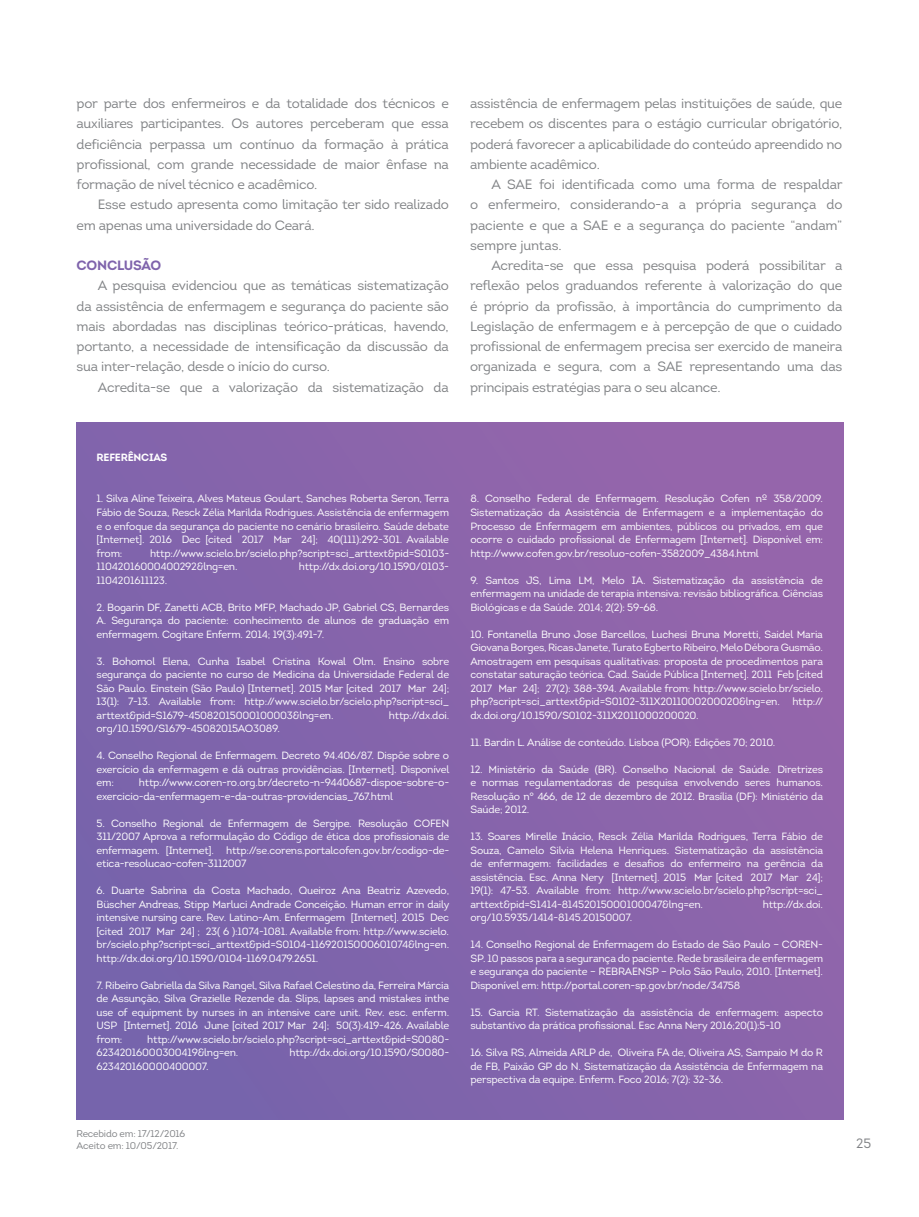
<style>
.page{position:relative;width:919px;height:1217px;background:#fff}
.page>*{position:absolute;margin:0;border:0;box-sizing:border-box;transform-origin:0 0}
.t1{font:13.5px/20.2px "Intro";letter-spacing:-.02em;color:#808285;text-align:justify}
.t2{font:700 13.5px "Intro";letter-spacing:-.02em;color:#7f64ac}
.t3{font:10.5px/13.5px "Intro";letter-spacing:-.02em;color:#fff;text-align:justify}
.t4{font:700 10.5px "Intro";letter-spacing:-.02em;color:#fff}
.t5{font:9.75px "Intro";letter-spacing:-.02em;color:#808285}
</style>
<div class="page">
<div style="left:77px;top:422px;width:766px;height:696px;background:linear-gradient(to right,#7964ab,#9365ab)"></div>
<p class="t1" style="left:77px;top:93px;width:374px">por parte dos enfermeiros e da totalidade dos técnicos e auxiliares participantes. Os autores perceberam que essa deficiência perpassa um contínuo da formação à prática profissional, com grande necessidade de maior ênfase na formação de nível técnico e acadêmico.</p>
<p class="t1" style="left:77px;top:194px;width:374px;text-indent:21px">Esse estudo apresenta como limitação ter sido realizado em apenas uma universidade do Ceará.</p>
<p class="t2" style="left:77px;top:257px;width:86px">CONCLUSÃO</p>
<p class="t1" style="left:77px;top:275px;width:374px;text-indent:21px">A pesquisa evidenciou que as temáticas sistematização da assistência de enfermagem e segurança do paciente são mais abordadas nas disciplinas teórico-práticas, havendo, portanto, a necessidade de intensificação da discussão da sua inter-relação, desde o início do curso.</p>
<p class="t1" style="left:98px;top:377px;width:352px">Acredita-se que a valorização da sistematização da</p>
<p class="t1" style="left:470px;top:93px;width:374px">assistência de enfermagem pelas instituições de saúde, que recebem os discentes para o estágio curricular obrigatório, poderá favorecer a aplicabilidade do conteúdo apreendido no ambiente acadêmico.</p>
<p class="t1" style="left:470px;top:174px;width:374px;text-indent:21px">A SAE foi identificada como uma forma de respaldar o enfermeiro, considerando-a a própria segurança do paciente e que a SAE e a segurança do paciente “andam” sempre juntas.</p>
<p class="t1" style="left:470px;top:255px;width:374px;text-indent:21px">Acredita-se que essa pesquisa poderá possibilitar a reflexão pelos graduandos referente à valorização do que é próprio da profissão, à importância do cumprimento da Legislação de enfermagem e à percepção de que o cuidado profissional de enfermagem precisa ser exercido de maneira organizada e segura, com a SAE representando uma das principais estratégias para o seu alcance.</p>
<p class="t4" style="left:96px;top:450px;width:72px">REFERÊNCIAS</p>
<p class="t3" style="left:96px;top:492px;width:354px">1. Silva Aline Teixeira, Alves Mateus Goulart, Sanches Roberta Seron, Terra Fábio de Souza, Resck Zélia Marilda Rodrigues. Assistência de enfermagem e o enfoque da segurança do paciente no cenário brasileiro. Saúde debate [Internet]. 2016 Dec [cited 2017 Mar 24]; 40(111):292-301. Available from:</p>
<p class="t3" style="left:96px;top:546px;width:354px;text-indent:54px">http://www.scielo.br/scielo.php?script=sci_arttext&amp;pid=S0103-<br>11042016000400292&amp;lng=en.</p>
<p class="t3" style="left:299px;top:559px;width:152px">http://dx.doi.org/10.1590/0103-</p>
<p class="t3" style="left:96px;top:573px;width:72px">1104201611123.</p>
<p class="t3" style="left:96px;top:600px;width:354px">2. Bogarin DF, Zanetti ACB, Brito MFP, Machado JP, Gabriel CS, Bernardes A. Segurança do paciente: conhecimento de alunos de graduação em enfermagem. Cogitare Enferm. 2014; 19(3):491-7.</p>
<p class="t3" style="left:96px;top:654px;width:354px">3. Bohomol Elena, Cunha Isabel Cristina Kowal Olm. Ensino sobre segurança do paciente no curso de Medicina da Universidade Federal de São Paulo. Einstein (São Paulo) [Internet]. 2015 Mar [cited 2017 Mar 24]; 13(1): 7-13. Available from: http://www.scielo.br/scielo.php?script=sci_ arttext&amp;pid=S1679-45082015000100003&amp;lng=en.</p>
<p class="t3" style="left:389px;top:708px;width:62px">http://dx.doi.</p>
<p class="t3" style="left:96px;top:721px;width:185px">org/10.1590/S1679-45082015AO3089.</p>
<p class="t3" style="left:96px;top:748px;width:354px">4. Conselho Regional de Enfermagem. Decreto 94.406/87. Dispõe sobre o exercício da enfermagem e dá outras providências. [Internet]. Disponível em:</p>
<p class="t3" style="left:96px;top:775px;width:354px;text-indent:42px">http://www.coren-ro.org.br/decreto-n-9440687-dispoe-sobre-o&shy;exercicio-da-enfermagem-e-da-outras-providencias_767.html</p>
<p class="t3" style="left:96px;top:816px;width:354px">5. Conselho Regional de Enfermagem de Sergipe. Resolução COFEN 311/2007 Aprova a reformulação do Código de ética dos profissionais de enfermagem. [Internet]. http://se.corens.portalcofen.gov.br/codigo-de&shy;etica-resolucao-cofen-3112007</p>
<p class="t3" style="left:96px;top:883px;width:354px">6. Duarte Sabrina da Costa Machado, Queiroz Ana Beatriz Azevedo, Büscher Andreas, Stipp Marluci Andrade Conceição. Human error in daily intensive nursing care. Rev. Latino-Am. Enfermagem [Internet]. 2015 Dec [cited 2017 Mar 24] ; 23( 6 ):1074-1081. Available from: http://www.scielo. br/scielo.php?script=sci_arttext&amp;pid=S0104-11692015000601074&amp;lng=en. http://dx.doi.org/10.1590/0104-1169.0479.2651.</p>
<p class="t3" style="left:96px;top:978px;width:354px">7. Ribeiro Gabriella da Silva Rangel, Silva Rafael Celestino da, Ferreira Márcia de Assunção, Silva Grazielle Rezende da. Slips, lapses and mistakes inthe use of equipment by nurses in an intensive care unit. Rev. esc. enferm.<br>USP [Internet]. 2016 June [cited 2017 Mar 24]; 50(3):419-426. Available from:</p>
<p class="t3" style="left:96px;top:1032px;width:354px;text-indent:51px">http://www.scielo.br/scielo.php?script=sci_arttext&amp;pid=S0080-<br>62342016000300419&amp;lng=en.</p>
<p class="t3" style="left:289px;top:1045px;width:161px">http://dx.doi.org/10.1590/S0080-</p>
<p class="t3" style="left:96px;top:1059px;width:114px">623420160000400007.</p>
<p class="t3" style="left:470px;top:492px;width:354px">8. Conselho Federal de Enfermagem. Resolução Cofen nº 358/2009.<br>Sistematização da Assistência de Enfermagem e a implementação do Processo de Enfermagem em ambientes, públicos ou privados, em que ocorre o cuidado profissional de Enfermagem [Internet]. Disponível em: http://www.cofen.gov.br/resoluo-cofen-3582009_4384.html</p>
<p class="t3" style="left:470px;top:573px;width:354px">9. Santos JS, Lima LM, Melo IA. Sistematização da assistência de enfermagem na unidade de terapia intensiva: revisão bibliográfica. Ciências Biológicas e da Saúde. 2014; 2(2): 59-68.</p>
<p class="t3" style="left:470px;top:627px;width:354px">10. Fontanella Bruno Jose Barcellos, Luchesi Bruna Moretti, Saidel Maria Giovana Borges, Ricas Janete, Turato Egberto Ribeiro, Melo Débora Gusmão.<br>Amostragem em pesquisas qualitativas: proposta de procedimentos para constatar saturação teórica. Cad. Saúde Pública [Internet]. 2011 Feb [cited 2017 Mar 24]; 27(2): 388-394. Available from: http://www.scielo.br/scielo. php?script=sci_arttext&amp;pid=S0102-311X2011000200020&amp;lng=en. http:// dx.doi.org/10.1590/S0102-311X2011000200020.</p>
<p class="t3" style="left:470px;top:735px;width:306px">11. Bardin L. Análise de conteúdo. Lisboa (POR): Edições 70; 2010.</p>
<p class="t3" style="left:470px;top:762px;width:354px">12. Ministério da Saúde (BR). Conselho Nacional de Saúde. Diretrizes e normas regulamentadoras de pesquisa envolvendo seres humanos.<br>Resolução n° 466, de 12 de dezembro de 2012. Brasília (DF): Ministério da Saúde; 2012.</p>
<p class="t3" style="left:470px;top:829px;width:354px">13. Soares Mirelle Inácio, Resck Zélia Marilda Rodrigues, Terra Fábio de Souza, Camelo Silvia Helena Henriques. Sistematização da assistência de enfermagem: facilidades e desafios do enfermeiro na gerência da assistência. Esc. Anna Nery [Internet]. 2015 Mar [cited 2017 Mar 24]; 19(1): 47-53. Available from: http://www.scielo.br/scielo.php?script=sci_ arttext&amp;pid=S1414-81452015000100047&amp;lng=en.</p>
<p class="t3" style="left:762px;top:897px;width:62px">http://dx.doi.</p>
<p class="t3" style="left:470px;top:910px;width:163px">org/10.5935/1414-8145.20150007.</p>
<p class="t3" style="left:470px;top:937px;width:354px">14. Conselho Regional de Enfermagem do Estado de São Paulo – COREN-SP. 10 passos para a segurança do paciente. Rede brasileira de enfermagem e segurança do paciente – REBRAENSP – Polo São Paulo, 2010. [Internet].<br>Disponível em: http://portal.coren-sp.gov.br/node/34758</p>
<p class="t3" style="left:470px;top:1005px;width:354px">15. Garcia RT. Sistematização da assistência de enfermagem: aspecto substantivo da prática profissional. Esc Anna Nery 2016;20(1):5-10</p>
<p class="t3" style="left:470px;top:1045px;width:354px">16. Silva RS, Almeida ARLP de, Oliveira FA de, Oliveira AS, Sampaio M do R de FB, Paixão GP do N. Sistematização da Assistência de Enfermagem na perspectiva da equipe. Enferm. Foco 2016; 7(2): 32-36.</p>
<p class="t5" style="left:77px;top:1127px;width:110px">Recebido em: 17/12/2016</p>
<p class="t5" style="left:77px;top:1139px;width:103px">Aceito em: 10/05/2017.</p>
<p class="t1" style="left:855px;top:1132px;width:17px">25</p>
</div>
